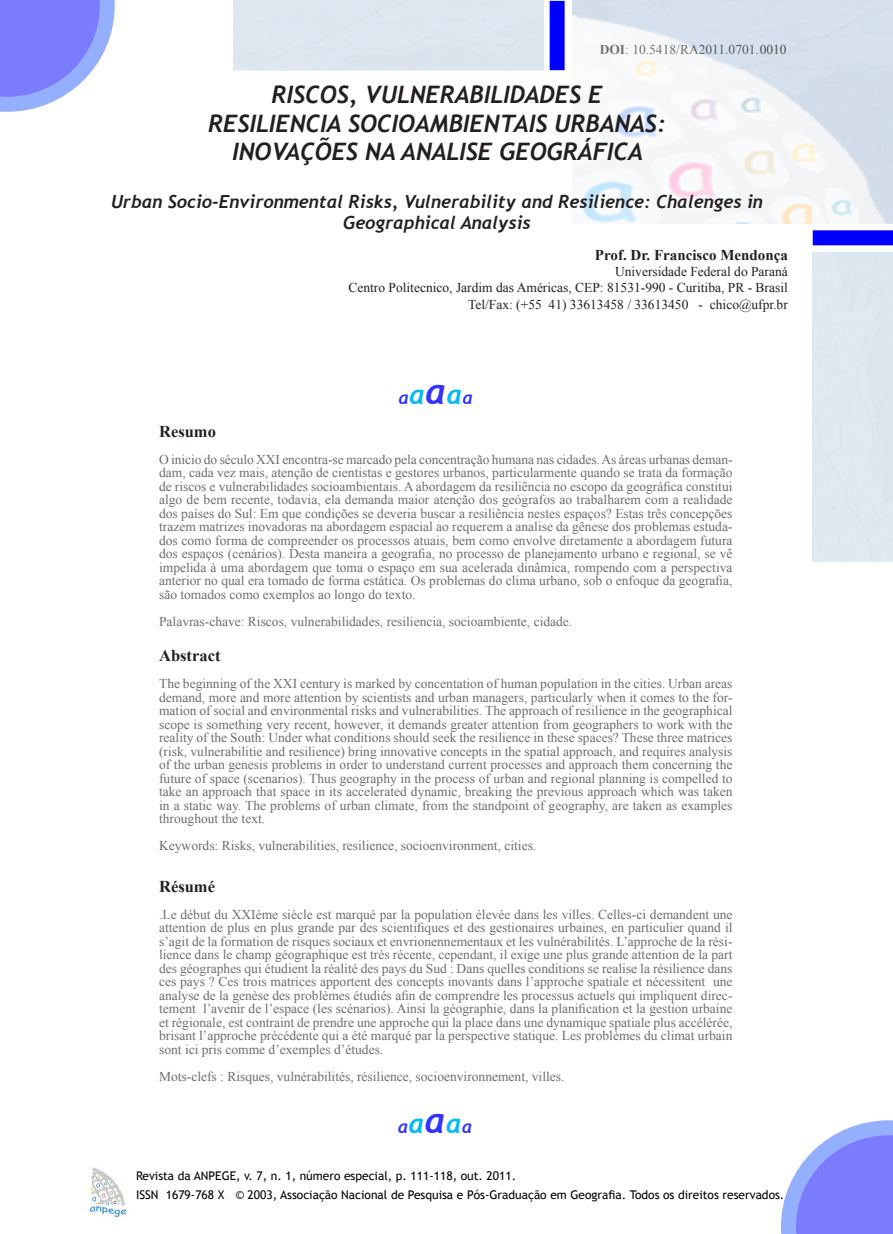
<style>
.page{position:relative;width:893px;height:1234px;background:#fff}
.page>*{position:absolute;margin:0;border:0;box-sizing:border-box;transform-origin:0 0}
.TÍTULO{font:italic 700 24px/28.8px "Trebuchet";color:#231f20;text-align:center}
.SUBTÍTULO_1{font:italic 700 18px/21.6px "Trebuchet";color:#231f20;text-align:center}
.SUBTÍTULO_2{font:italic 700 18px "Trebuchet";color:#33f}
.RESUMO{font:700 16.5px "Times New Roman";color:#231f20}
.t1{font:700 15px "Times New Roman";color:#231f20}
.RESUMO-2{font:13.5px/13.5px "Times New Roman";color:#6c6d70;text-align:justify}
.t2{font:13.5px "Times New Roman";color:#231f20}
.RESUMO-3{font:13.5px "Times New Roman";color:#4d4d4d}
.t3{font:12px/18.9px "Trebuchet MS";color:#000}
.s1{font-weight:700}
.s2{font-size:27px;color:#00baf1}
.s3{font-size:36px}
</style>
<div class="page">
<img style="left:89px;top:1167px;width:38px;height:51px">
<img style="left:572px;top:0;width:321px;height:223px">
<div style="left:813px;top:230px;width:80px;height:15px;background:#00f"></div>
<div style="left:550px;top:1px;width:15px;height:69px;background:#00f"></div>
<svg style="left:781px;top:1120px;width:112px;height:113px"></svg>
<svg style="left:0;top:0;width:115px;height:112px"></svg>
<p class="RESUMO-3" style="left:600px;top:41px;width:188px"><span class="s1">DOI</span>: 10.5418/RA2011.0701. 0010</p>
<p class="TÍTULO" style="left:208px;top:80px;width:459px">RISCOS, VULNERABILIDADES E<br>RESILIENCIA SOCIOAMBIENTAIS URBANAS:<br>INOVAÇÕES NA ANALISE GEOGRÁFICA</p>
<p class="SUBTÍTULO_1" style="left:111px;top:190px;width:653px">Urban Socio-Environmental Risks, Vulnerability and Resilience: Chalenges in<br>Geographical Analysis</p>
<p class="t1" style="left:595px;top:244px;width:194px">Prof. Dr. Francisco Mendonça</p>
<p class="t2" style="left:615px;top:262px;width:174px">Universidade Federal do Paraná</p>
<p class="t2" style="left:348px;top:279px;width:441px">Centro Politecnico, Jardim das Américas, CEP: 81531-990 - Curitiba, PR - Brasil</p>
<p class="t2" style="left:468px;top:295px;width:321px">Tel/Fax: (+55 41) 33613458 / 33613450 - chico@ufpr.br</p>
<p class="SUBTÍTULO_2" style="left:399px;top:387px;width:76px">a<span class="s2">a</span><span class="s3">a</span><span class="s2">a</span>a</p>
<p class="RESUMO" style="left:159px;top:420px;width:58px">Resumo</p>
<p class="RESUMO-2" style="left:159px;top:452px;width:575px">O inicio do século XXI encontra-se marcado pela concentração humana nas cidades. As áreas urbanas deman&shy;dam, cada vez mais, atenção de cientistas e gestores urbanos, particularmente quando se trata da formação de riscos e vulnerabilidades socioambientais. A abordagem da resiliência no escopo da geográfica constitui algo de bem recente, todavia, ela demanda maior atenção dos geógrafos ao trabalharem com a realidade dos países do Sul: Em que condições se deveria buscar a resiliência nestes espaços? Estas três concepções trazem matrizes inovadoras na abordagem espacial ao requerem a analise da gênese dos problemas estuda&shy;dos como forma de compreender os processos atuais, bem como envolve diretamente a abordagem futura dos espaços (cenários). Desta maneira a geografia, no processo de planejamento urbano e regional, se vê impelida à uma abordagem que toma o espaço em sua acelerada dinâmica, rompendo com a perspectiva anterior no qual era tomado de forma estática. Os problemas do clima urbano, sob o enfoque da geografia, são tomados como exemplos ao longo do texto.</p>
<p class="RESUMO-2" style="left:159px;top:614px;width:415px">Palavras-chave: Riscos, vulnerabilidades, resiliencia, socioambiente, cidade.</p>
<p class="RESUMO" style="left:159px;top:644px;width:63px">Abstract</p>
<p class="RESUMO-2" style="left:159px;top:676px;width:575px">The beginning of the XXI century is marked by concentation of human population in the cities. Urban areas demand, more and more attention by scientists and urban managers, particularly when it comes to the for&shy;mation of social and environmental risks and vulnerabilities. The approach of resilience in the geographical scope is something very recent, however, it demands greater attention from geographers to work with the reality of the South: Under what conditions should seek the resilience in these spaces? These three matrices (risk, vulnerabilitie and resilience) bring innovative concepts in the spatial approach, and requires analysis of the urban genesis problems in order to understand current processes and approach them concerning the future of space (scenarios). Thus geography in the process of urban and regional planning is compelled to take an approach that space in its accelerated dynamic, breaking the previous approach which was taken in a static way. The problems of urban climate, from the standpoint of geography, are taken as examples throughout the text.</p>
<p class="RESUMO-2" style="left:159px;top:838px;width:379px">Keywords: Risks, vulnerabilities, resilience, socioenvironment, cities.</p>
<p class="RESUMO" style="left:159px;top:874px;width:57px">Résumé</p>
<p class="RESUMO-2" style="left:159px;top:907px;width:575px">.Le début du XXIème siècle est marqué par la population élevée dans les villes. Celles-ci demandent une attention de plus en plus grande par des scientifiques et des gestionaires urbaines, en particulier quand il s’agit de la formation de risques sociaux et envrionennementaux et les vulnérabilités. L’approche de la rési&shy;lience dans le champ géographique est très récente, cependant, il exige une plus grande attention de la part des géographes qui étudient la réalité des pays du Sud : Dans quelles conditions se realise la résilience dans ces pays ? Ces trois matrices apportent des concepts inovants dans l’approche spatiale et nécessitent une analyse de la genèse des problèmes étudiés afin de comprendre les processus actuels qui impliquent direc&shy;tement l’avenir de l’espace (les scénarios). Ainsi la géographie, dans la planification et la gestion urbaine et régionale, est contraint de prendre une approche qui la place dans une dynamique spatiale plus accélérée, brisant l’approche précédente qui a été marqué par la perspective statique. Les problèmes du climat urbain sont ici pris comme d’exemples d’études.</p>
<p class="RESUMO-2" style="left:159px;top:1069px;width:407px">Mots-clefs : Risques, vulnérabilités, résilience, socioenvironnement, villes.</p>
<p class="SUBTÍTULO_2" style="left:398px;top:1115px;width:76px">a<span class="s2">a</span><span class="s3">a</span><span class="s2">a</span>a</p>
<p class="t3" style="left:136px;top:1166px;width:650px">Revista da ANPEGE, v. 7, n. 1, número especial, p. 111-118, out. 2011.<br>ISSN 1679-768 X © 2003, Associação Nacional de Pesquisa e Pós-Graduação em Geografia. Todos os direitos reservados.</p>
</div>
